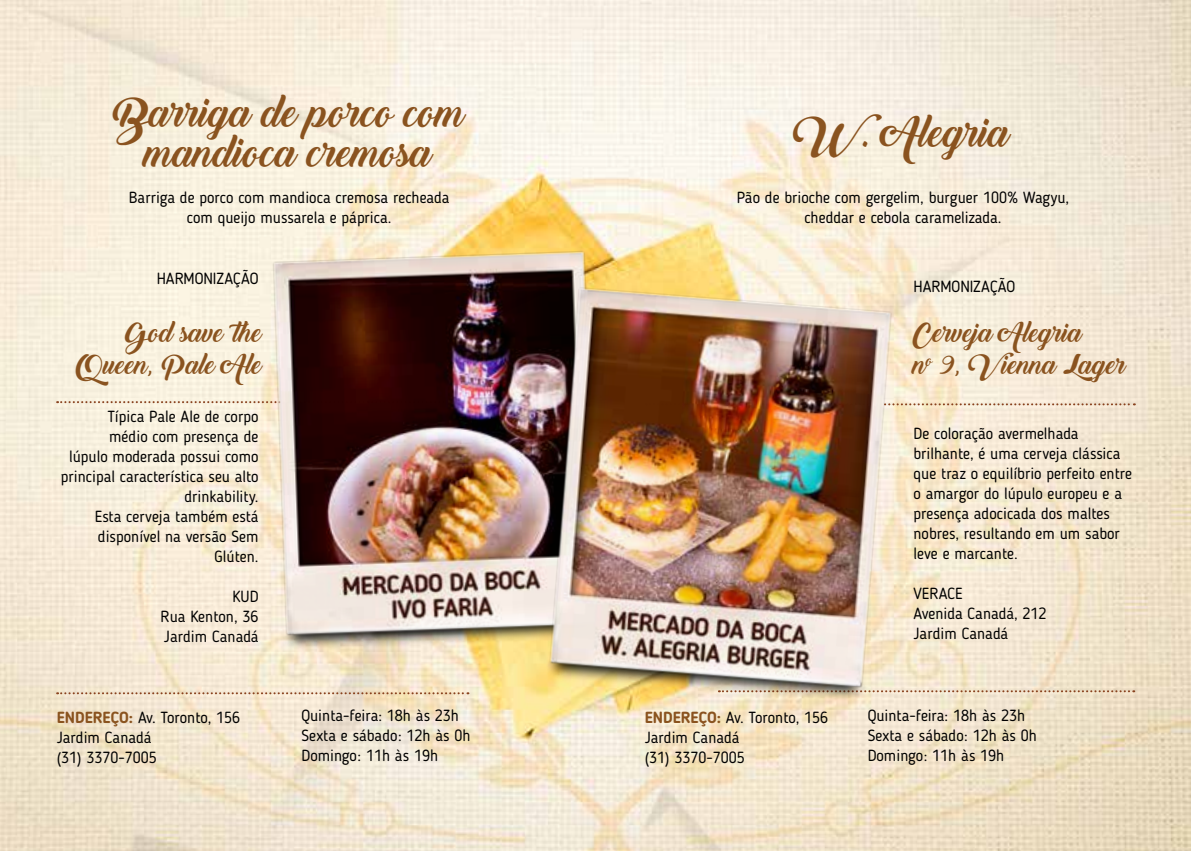
<style>
.page{position:relative;width:1191px;height:851px;background:#fff}
.page>*{position:absolute;margin:0;border:0;box-sizing:border-box;transform-origin:0 0}
.t1{font:40px/40px "Backto Black Demo";color:#8a531f;text-align:center}
.t2{font:26px/32px "Backto Black Demo";color:#8a531f;text-align:right}
.t3{font:16px/20px "Blogger Sans";color:#000}
.s1{font-weight:700;color:#8a531f}
</style>
<div class="page">
<img style="left:0;top:0;width:1191px;height:850px">
<svg style="left:57px;top:692px;width:411px;height:2px"></svg>
<svg style="left:57px;top:401px;width:190px;height:2px"></svg>
<svg style="left:920px;top:403px;width:214px;height:2px"></svg>
<svg style="left:920px;top:690px;width:214px;height:2px"></svg>
<img style="left:247px;top:227px;width:371px;height:440px">
<img style="left:522px;top:254px;width:398px;height:466px">
<h1 class="t1" style="left:113px;top:93px;width:353px">Barriga de porco com mandioca cremosa</h1>
<h1 class="t1" style="left:794px;top:113px;width:218px">W. Alegria</h1>
<p class="t3" style="left:129px;top:187px;width:322px;text-align:center">Barriga de porco com mandioca cremosa recheada com queijo mussarela e páprica.</p>
<p class="t3" style="left:737px;top:187px;width:334px;text-align:center">Pão de brioche com gergelim, burguer 100% Wagyu, cheddar e cebola caramelizada.</p>
<p class="t3" style="left:157px;top:268px;width:103px">HARMONIZAÇÃO</p>
<p class="t3" style="left:913px;top:276px;width:103px">HARMONIZAÇÃO</p>
<h2 class="t2" style="left:76px;top:317px;width:188px">God save the<br>Queen, Pale Ale</h2>
<h2 class="t2" style="left:913px;top:317px;width:214px;text-align:left">Cerveja Alegria<br>n<sup>o</sup> 9, Vienna Lager</h2>
<p class="t3" style="left:61px;top:406px;width:199px;text-align:right">Típica Pale Ale de corpo<br>médio com presença de<br>lúpulo moderada possui como principal característica seu alto drinkability.<br>Esta cerveja também está disponível na versão Sem<br>Glúten.</p>
<p class="t3" style="left:160px;top:586px;width:100px;text-align:justify;text-indent:72px">KUD Rua Kenton, 36<br>Jardim Canadá</p>
<p class="t3" style="left:913px;top:423px;width:220px">De coloração avermelhada brilhante, é uma cerveja clássica que traz o equilíbrio perfeito entre o amargor do lúpulo europeu e a presença adocicada dos maltes nobres, resultando em um sabor leve e marcante.</p>
<p class="t3" style="left:913px;top:583px;width:135px">VERACE<br>Avenida Canadá, 212<br>Jardim Canadá</p>
<p class="t3" style="left:57px;top:707px;width:185px"><span class="s1">ENDEREÇO:</span> Av. Toronto, 156<br>Jardim Canadá<br>(31) 3370-7005</p>
<p class="t3" style="left:867px;top:705px;width:171px">Quinta-feira: 18h às 23h<br>Sexta e sábado: 12h às 0h<br>Domingo: 11h às 19h</p>
<p class="t3" style="left:301px;top:705px;width:171px">Quinta-feira: 18h às 23h<br>Sexta e sábado: 12h às 0h<br>Domingo: 11h às 19h</p>
<p class="t3" style="left:644px;top:707px;width:185px"><span class="s1">ENDEREÇO:</span> Av. Toronto, 156<br>Jardim Canadá<br>(31) 3370-7005</p>
</div>
